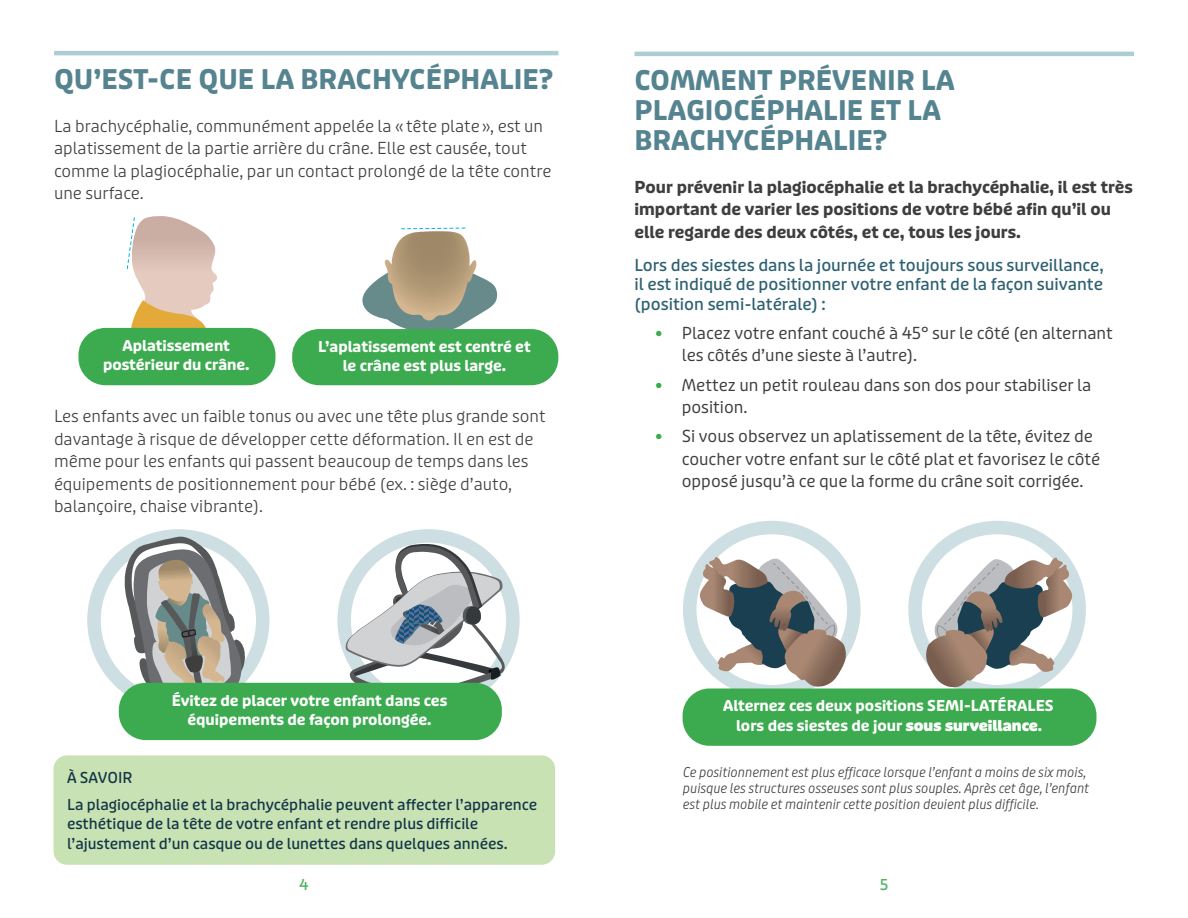
<style>
.page{position:relative;width:1188px;height:918px;background:#fff}
.page>*{position:absolute;margin:0;border:0;box-sizing:border-box;transform-origin:0 0}
.Sous-titre_4{font:700 27px/30px "Puffin Display";color:#558490}
.Texte_courant{font:300 16.5px/22.5px "Puffin Display";color:#3e3e3f}
.t1{font:16.5px/22.5px "Puffin Display";color:#3e3e3f}
.Texte_courant-2{font:700 16.5px/22.5px "Puffin Display";color:#3e3e3f}
.Sous-titre_3{font:500 16.5px/19.5px "Puffin Display";color:#2e6172;text-align:justify}
.Encadré{font:700 15px/19.5px "Puffin Display Soft";color:#fff;text-align:center}
.Encadré-2{font:500 15px/19.5px "Puffin Display";color:#123547}
.t2{font:500 15px "Puffin Display";color:#50b461}
.Texte_courant-3{font:italic 300 13.5px/16.2px "Puffin Display";color:#3e3e3f}
.s1{font-family:"DIN Pro";font-weight:700;color:#3cab4f}
.s2{font-weight:900}
</style>
<div class="page">
<svg style="left:94px;top:536px;width:169px;height:169px"></svg>
<div style="left:87px;top:529px;width:182px;height:182px;border:14px solid #cddfe3;border-radius:50%"></div>
<div style="left:337px;top:529px;width:183px;height:182px;border:14px solid #cddfe3;border-radius:50%"></div>
<svg style="left:124px;top:536px;width:121px;height:158px"></svg>
<svg style="left:345px;top:542px;width:160px;height:159px"></svg>
<hr style="left:54px;top:51px;width:504px;height:4px;background:#aecdd3">
<svg style="left:126px;top:216px;width:91px;height:112px"></svg>
<div style="left:78px;top:328px;width:197px;height:57px;background:#3cab4f;border-radius:27px"></div>
<div style="left:119px;top:683px;width:383px;height:57px;background:#3cab4f;border-radius:27px"></div>
<svg style="left:362px;top:227px;width:136px;height:102px"></svg>
<div style="left:292px;top:329px;width:266px;height:56px;background:#3cab4f;border-radius:27px"></div>
<div style="left:54px;top:755px;width:501px;height:110px;background:#c9e2b4;border-radius:13px"></div>
<hr style="left:634px;top:52px;width:500px;height:4px;background:#aecdd3">
<svg style="left:690px;top:528px;width:164px;height:164px"></svg>
<div style="left:683px;top:521px;width:178px;height:177px;border:14px solid #cddfe3;border-radius:50%"></div>
<svg style="left:915px;top:528px;width:164px;height:164px"></svg>
<div style="left:908px;top:521px;width:178px;height:177px;border:14px solid #cddfe3;border-radius:50%"></div>
<svg style="left:699px;top:557px;width:147px;height:130px"></svg>
<svg style="left:926px;top:558px;width:147px;height:130px"></svg>
<div style="left:683px;top:688px;width:413px;height:58px;background:#3cab4f;border-radius:27px"></div>
<p class="Sous-titre_4" style="left:54px;top:65px;width:501px">QU’EST-CE QUE LA BRACHYCÉPHALIE?</p>
<p class="Texte_courant" style="left:54px;top:115px;width:499px">La brachycéphalie, communément appelée la «tête plate», est un aplatissement de la partie arrière du crâne. Elle est causée, tout comme la plagiocéphalie, par un contact prolongé de la tête contre une surface.</p>
<p class="Encadré" style="left:103px;top:336px;width:148px">Aplatissement postérieur du crâne.</p>
<p class="Encadré" style="left:318px;top:337px;width:214px">L’aplatissement est centré et le crâne est plus large.</p>
<p class="Texte_courant" style="left:54px;top:405px;width:493px">Les enfants avec un faible tonus ou avec une tête plus grande sont davantage à risque de développer cette déformation. Il en est de même pour les enfants qui passent beaucoup de temps dans les équipements de positionnement pour bébé (ex. : siège d’auto, balançoire, chaise vibrante).</p>
<p class="Encadré" style="left:172px;top:691px;width:277px">Évitez de placer votre enfant dans ces équipements de façon prolongée.</p>
<p class="Encadré-2" style="left:67px;top:769px;width:67px">À SAVOIR</p>
<p class="Encadré-2" style="left:67px;top:795px;width:472px">La plagiocéphalie et la brachycéphalie peuvent affecter l’apparence esthétique de la tête de votre enfant et rendre plus difficile l’ajustement d’un casque ou de lunettes dans quelques années.</p>
<p class="Sous-titre_4" style="left:634px;top:66px;width:322px">COMMENT PRÉVENIR LA<br>PLAGIOCÉPHALIE ET LA<br>BRACHYCÉPHALIE?</p>
<p class="Texte_courant-2" style="left:634px;top:176px;width:500px">Pour prévenir la plagiocéphalie et la brachycéphalie, il est très important de varier les positions de votre bébé afin qu’il ou elle regarde des deux côtés, et ce, tous les jours.</p>
<p class="Sous-titre_3" style="left:634px;top:255px;width:471px">Lors des siestes dans la journée et toujours sous surveillance, il est indiqué de positionner votre enfant de la façon suivante (position semi-latérale) :</p>
<p class="t1" style="left:682px;top:322px;width:433px;text-indent:-27px"><span class="s1">•</span> Placez votre enfant couché à 45° sur le côté (en alternant les côtés d’une sieste à l’autre).</p>
<p class="t1" style="left:682px;top:374px;width:411px;text-indent:-27px"><span class="s1">•</span> Mettez un petit rouleau dans son dos pour stabiliser la position.</p>
<p class="t1" style="left:682px;top:426px;width:420px;text-indent:-27px"><span class="s1">•</span> Si vous observez un aplatissement de la tête, évitez de coucher votre enfant sur le côté plat et favorisez le côté opposé jusqu’à ce que la forme du crâne soit corrigée.</p>
<p class="Encadré" style="left:723px;top:697px;width:332px">Alternez ces deux positions SEMI-LATÉRALES lors des siestes de jour <span class="s2">sous surveillance</span>.</p>
<p class="Texte_courant-3" style="left:683px;top:764px;width:408px">Ce positionnement est plus efficace lorsque l’enfant a moins de six mois, puisque les structures osseuses sont plus souples. Après cet âge, l’enfant est plus mobile et maintenir cette position devient plus difficile.</p>
<p class="t2" style="left:299px;top:876px;width:11px">4</p>
<p class="t2" style="left:880px;top:876px;width:10px">5</p>
</div>
